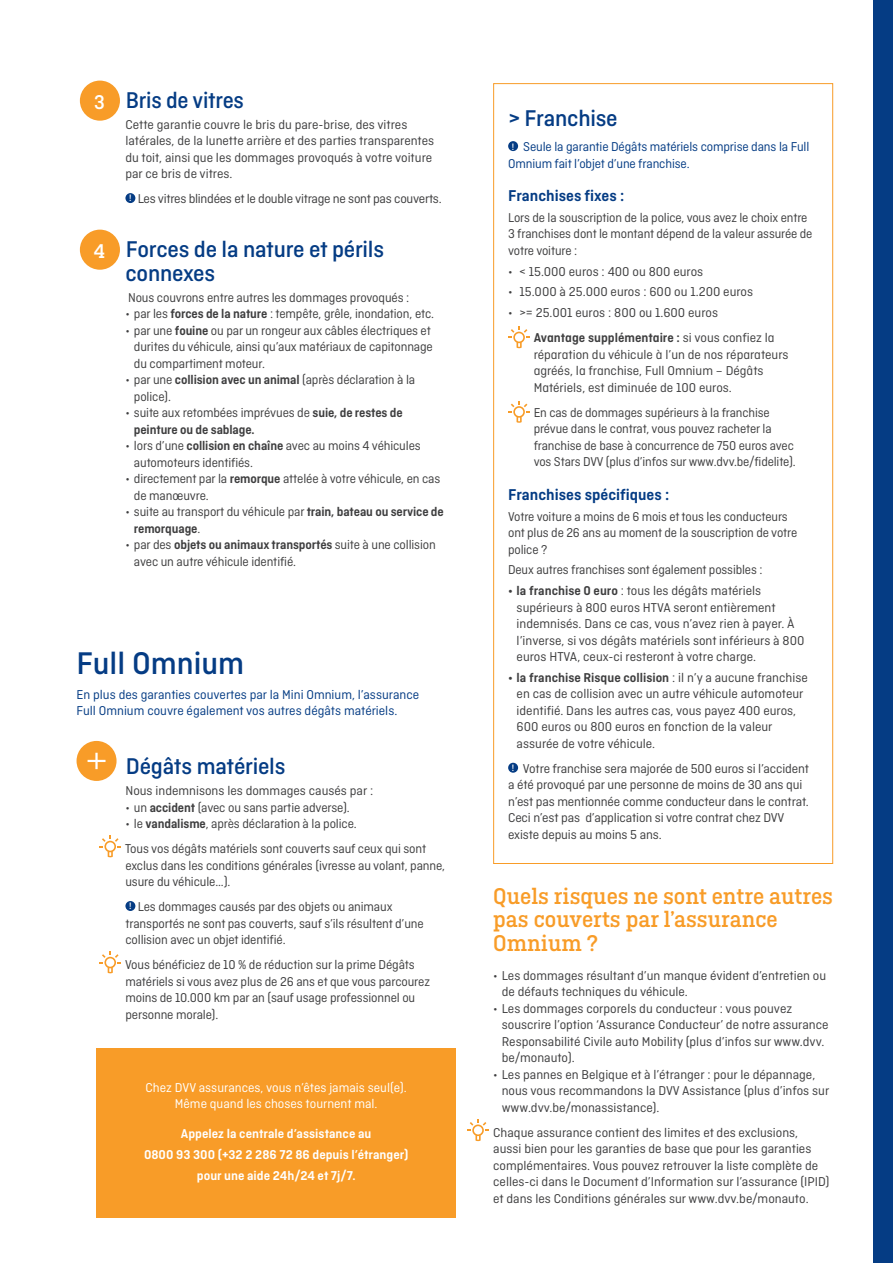
<style>
.page{position:relative;width:893px;height:1263px;background:#fff}
.page>*{position:absolute;margin:0;border:0;box-sizing:border-box;transform-origin:0 0}
.t1{font:500 33px "Ciutadella";color:#053c84}
._03_TITEL_BLAUW{font:500 24px/24px "Ciutadella";letter-spacing:-.01em;color:#053c84}
._02_TUSSENTITEL_ORANJE{font:500 24px/23.2px "Ciutadella Slab";color:#f89c28}
.t2{font:500 21px "Ciutadella Slab";color:#fff}
.HIGHLIGHT_BLAUW{font:600 16.5px "Ciutadella";color:#053c84}
._01_BODY_NA_BULLIT{font:13.5px/16.5px "Ciutadella";letter-spacing:-.005em;color:#3e3e3f}
._01_BODY_BLACK_2PT_after{font:13.5px/16.5px "Ciutadella";letter-spacing:-.01em;color:#3e3e3f}
._01_BODY_BLACK_80{font:13.5px/16.5px "Ciutadella";color:#3e3e3f}
.t3{font:600 13.5px/16.5px "Ciutadella";letter-spacing:-.01em;color:#3e3e3f}
._01_BODY_BLACK_80-2{font:13.5px/16.5px "Ciutadella";color:#053c84}
.HIGHLIGHT_BLAUW-2{font:600 13.5px/21px "Ciutadella";color:#fff;text-align:center}
._01_BODY_BLACK_2PT_after-2{font:13.5px/16.5px "Ciutadella";letter-spacing:-.01em;color:#053c84}
._01_BODY_BLACK_80-3{font:13.5px/16.5px "Ciutadella";color:#fff;text-align:center}
.t4{font:500 9.75px "Ciutadella";color:#fff}
.s1{font-weight:600}
.s2{font-weight:400}
</style>
<div class="page">
<div style="left:874px;top:0;width:19px;height:1263px;background:#053c84"></div>
<div style="left:125px;top:193px;width:10px;height:10px;background:#053c84;border-radius:50%"></div>
<div style="left:125px;top:901px;width:10px;height:10px;background:#053c84;border-radius:50%"></div>
<div style="left:80px;top:81px;width:40px;height:40px;background:#f89c28;border-radius:50%"></div>
<div style="left:80px;top:230px;width:40px;height:40px;background:#f89c28;border-radius:50%"></div>
<svg style="left:99px;top:835px;width:22px;height:22px"></svg>
<svg style="left:99px;top:951px;width:22px;height:22px"></svg>
<div style="left:508px;top:141px;width:10px;height:10px;background:#053c84;border-radius:50%"></div>
<svg style="left:508px;top:326px;width:22px;height:22px"></svg>
<svg style="left:508px;top:401px;width:22px;height:22px"></svg>
<div style="left:508px;top:763px;width:10px;height:10px;background:#053c84;border-radius:50%"></div>
<div style="left:97px;top:1048px;width:359px;height:170px;background:#f89c28"></div>
<div style="left:77px;top:741px;width:40px;height:40px;background:#f89c28;border-radius:50%"></div>
<svg style="left:88px;top:753px;width:18px;height:16px"></svg>
<svg style="left:467px;top:1119px;width:22px;height:22px"></svg>
<p class="t2" style="left:94px;top:90px;width:12px">3</p>
<p class="t2" style="left:94px;top:239px;width:13px">4</p>
<p class="_03_TITEL_BLAUW" style="left:126px;top:88px;width:120px">Bris de vitres</p>
<p class="_01_BODY_BLACK_80" style="left:125px;top:116px;width:310px">Cette garantie couvre le bris du pare-brise, des vitres latérales, de la lunette arrière et des parties transparentes du toit, ainsi que les dommages provoqués à votre voiture par ce bris de vitres.</p>
<p class="t4" style="left:129px;top:193px;width:4px">!</p>
<p class="_01_BODY_NA_BULLIT" style="left:138px;top:190px;width:305px">Les vitres blindées et le double vitrage ne sont pas couverts.</p>
<p class="_03_TITEL_BLAUW" style="left:125px;top:237px;width:260px">Forces de la nature et périls connexes</p>
<p class="_01_BODY_BLACK_80" style="left:128px;top:289px;width:283px">Nous couvrons entre autres les dommages provoqués :</p>
<p class="_01_BODY_NA_BULLIT" style="left:125px;top:305px;width:310px">• par les <span class="s1">forces de la nature</span> : tempête, grêle, inondation, etc.</p>
<p class="_01_BODY_NA_BULLIT" style="left:134px;top:322px;width:300px;text-indent:-9px">• par une <span class="s1">fouine</span> ou par un rongeur aux câbles électriques et durites du véhicule, ainsi qu’aux matériaux de capitonnage du compartiment moteur.</p>
<p class="_01_BODY_NA_BULLIT" style="left:134px;top:371px;width:283px;text-indent:-9px">• par une <span class="s1">collision avec un animal</span> (après déclaration à la police).</p>
<p class="t3" style="left:134px;top:404px;width:270px;text-indent:-9px"><span class="s2">• suite aux retombées imprévues de</span> suie, de restes de peinture ou de sablage.</p>
<p class="_01_BODY_NA_BULLIT" style="left:134px;top:437px;width:288px;text-indent:-9px">• lors d’une <span class="s1">collision en chaîne</span> avec au moins 4 véhicules automoteurs identifiés.</p>
<p class="_01_BODY_NA_BULLIT" style="left:134px;top:470px;width:308px;text-indent:-9px">• directement par la <span class="s1">remorque</span> attelée à votre véhicule, en cas de manoeuvre.</p>
<p class="t3" style="left:134px;top:503px;width:311px;text-indent:-9px"><span class="s2">• suite au transport du véhicule par</span> train, bateau ou service de remorquage<span class="s2">.</span></p>
<p class="_01_BODY_NA_BULLIT" style="left:134px;top:536px;width:303px;text-indent:-9px">• par des <span class="s1">objets ou animaux transportés</span> suite à une collision avec un autre véhicule identifié.</p>
<p class="t1" style="left:77px;top:644px;width:169px">Full Omnium</p>
<p class="_01_BODY_BLACK_80-2" style="left:77px;top:686px;width:344px">En plus des garanties couvertes par la Mini Omnium, l’assurance<br>Full Omnium couvre également vos autres dégâts matériels.</p>
<p class="_03_TITEL_BLAUW" style="left:126px;top:754px;width:161px">Dégâts matériels</p>
<p class="_01_BODY_BLACK_80" style="left:125px;top:782px;width:249px">Nous indemnisons les dommages causés par :</p>
<p class="_01_BODY_NA_BULLIT" style="left:125px;top:799px;width:226px">• un <span class="s1">accident</span> (avec ou sans partie adverse).</p>
<p class="_01_BODY_NA_BULLIT" style="left:125px;top:815px;width:233px">• le <span class="s1">vandalisme</span>, après déclaration à la police.</p>
<p class="_01_BODY_NA_BULLIT" style="left:125px;top:840px;width:322px">Tous vos dégâts matériels sont couverts sauf ceux qui sont exclus dans les conditions générales (ivresse au volant, panne, usure du véhicule...).</p>
<p class="t4" style="left:129px;top:901px;width:4px">!</p>
<p class="_01_BODY_NA_BULLIT" style="left:125px;top:898px;width:300px;text-indent:12px">Les dommages causés par des objets ou animaux transportés ne sont pas couverts, sauf s’ils résultent d’une collision avec un objet identifié.</p>
<p class="_01_BODY_NA_BULLIT" style="left:125px;top:956px;width:306px">Vous bénéficiez de 10 % de réduction sur la prime Dégâts matériels si vous avez plus de 26 ans et que vous parcourez moins de 10.000 km par an (sauf usage professionnel ou personne morale).</p>
<p class="_01_BODY_BLACK_80-3" style="left:146px;top:1079px;width:263px">Chez DVV assurances, vous n’êtes jamais seul(e).<br>Même quand les choses tournent mal.</p>
<p class="HIGHLIGHT_BLAUW-2" style="left:144px;top:1123px;width:266px">Appelez la centrale d’assistance au<br>0800 93 300 (+32 2 286 72 86 depuis l’étranger) pour une aide 24h/24 et 7j/7.</p>
<p class="_03_TITEL_BLAUW" style="left:509px;top:106px;width:111px">&gt; Franchise</p>
<p class="t4" style="left:512px;top:141px;width:4px">!</p>
<p class="_01_BODY_BLACK_2PT_after-2" style="left:508px;top:138px;width:303px;text-indent:15px">Seule la garantie Dégâts matériels comprise dans la Full<br>Omnium fait l’objet d’une franchise.</p>
<p class="HIGHLIGHT_BLAUW" style="left:508px;top:186px;width:118px">Franchises fixes :</p>
<p class="_01_BODY_BLACK_2PT_after" style="left:508px;top:209px;width:306px">Lors de la souscription de la police, vous avez le choix entre<br>3 franchises dont le montant dépend de la valeur assurée de votre voiture :</p>
<p class="_01_BODY_NA_BULLIT" style="left:508px;top:263px;width:197px">• &lt; 15.000 euros : 400 ou 800 euros</p>
<p class="_01_BODY_NA_BULLIT" style="left:508px;top:284px;width:247px">• 15.000 à 25.000 euros : 600 ou 1.200 euros</p>
<p class="_01_BODY_NA_BULLIT" style="left:508px;top:304px;width:211px">• &gt;= 25.001 euros : 800 ou 1.600 euros</p>
<p class="_01_BODY_BLACK_2PT_after" style="left:534px;top:329px;width:256px"><span class="s1">Avantage supplémentaire :</span> si vous confiez la réparation du véhicule à l’un de nos réparateurs agréés, la franchise, Full Omnium – Dégâts Matériels, est diminuée de 100 euros.</p>
<p class="_01_BODY_BLACK_2PT_after" style="left:534px;top:404px;width:263px">En cas de dommages supérieurs à la franchise prévue dans le contrat, vous pouvez racheter la franchise de base à concurrence de 750 euros avec vos Stars DVV (plus d’infos sur www.dvv.be/fidelite).</p>
<p class="HIGHLIGHT_BLAUW" style="left:508px;top:485px;width:163px">Franchises spécifiques :</p>
<p class="_01_BODY_BLACK_2PT_after" style="left:508px;top:508px;width:291px">Votre voiture a moins de 6 mois et tous les conducteurs ont plus de 26 ans au moment de la souscription de votre police ?</p>
<p class="_01_BODY_BLACK_2PT_after" style="left:508px;top:561px;width:256px">Deux autres franchises sont également possibles :</p>
<p class="_01_BODY_NA_BULLIT" style="left:517px;top:582px;width:289px;text-indent:-9px"><span class="s1">• la franchise 0 euro</span> : tous les dégâts matériels supérieurs à 800 euros HTVA seront entièrement indemnisés. Dans ce cas, vous n’avez rien à payer. À l’inverse, si vos dégâts matériels sont inférieurs à 800 euros HTVA, ceux-ci resteront à votre charge.</p>
<p class="_01_BODY_NA_BULLIT" style="left:517px;top:669px;width:293px;text-indent:-9px"><span class="s1">• la franchise Risque collision</span> : il n’y a aucune franchise en cas de collision avec un autre véhicule automoteur identifié. Dans les autres cas, vous payez 400 euros, 600 euros ou 800 euros en fonction de la valeur assurée de votre véhicule.</p>
<p class="t4" style="left:512px;top:762px;width:4px">!</p>
<p class="_01_BODY_BLACK_2PT_after" style="left:508px;top:760px;width:302px;text-indent:15px">Votre franchise sera majorée de 500 euros si l’accident a été provoqué par une personne de moins de 30 ans qui n’est pas mentionnée comme conducteur dans le contrat.<br>Ceci n’est pas d’application si votre contrat chez DVV existe depuis au moins 5 ans.</p>
<p class="_02_TUSSENTITEL_ORANJE" style="left:493px;top:885px;width:341px">Quels risques ne sont entre autres pas couverts par l’assurance<br>Omnium ?</p>
<p class="_01_BODY_NA_BULLIT" style="left:502px;top:967px;width:326px;text-indent:-9px">• Les dommages résultant d’un manque évident d’entretien ou de défauts techniques du véhicule.</p>
<p class="_01_BODY_NA_BULLIT" style="left:502px;top:1000px;width:328px;text-indent:-9px">• Les dommages corporels du conducteur : vous pouvez souscrire l’option ‘Assurance Conducteur’ de notre assurance Responsabilité Civile auto Mobility (plus d’infos sur www.dvv. be/monauto).</p>
<p class="_01_BODY_NA_BULLIT" style="left:502px;top:1066px;width:329px;text-indent:-9px">• Les pannes en Belgique et à l’étranger : pour le dépannage, nous vous recommandons la DVV Assistance (plus d’infos sur www.dvv.be/monassistance).</p>
<p class="_01_BODY_NA_BULLIT" style="left:493px;top:1124px;width:338px">Chaque assurance contient des limites et des exclusions, aussi bien pour les garanties de base que pour les garanties complémentaires. Vous pouvez retrouver la liste complète de celles-ci dans le Document d’Information sur l’assurance (IPID) et dans les Conditions générales sur www.dvv.be/monauto.</p>
</div>
